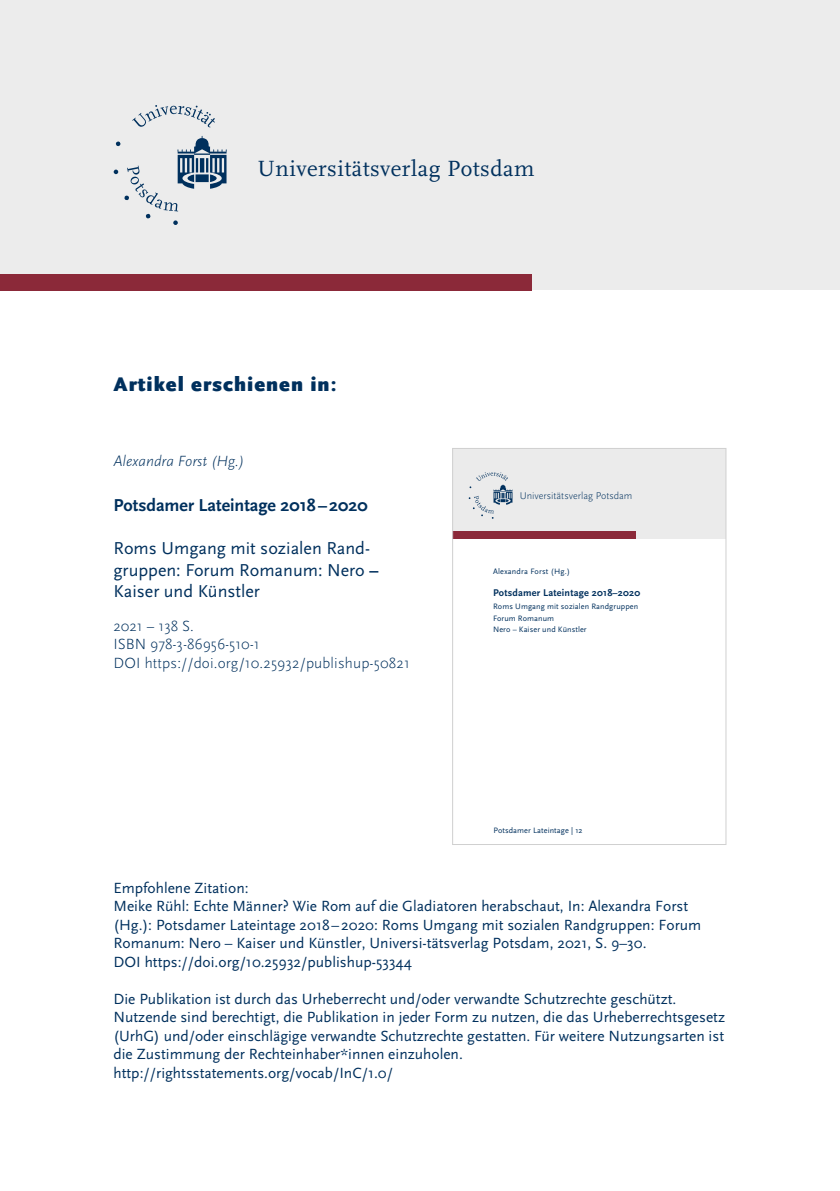
<style>
.page{position:relative;width:840px;height:1191px;background:#fff}
.page>*{position:absolute;margin:0;border:0;box-sizing:border-box;transform-origin:0 0}
.t1{font:23px "Scala";letter-spacing:.02em;color:#00305d}
.t2{font:900 20.6px "Scala Sans Pro";letter-spacing:.05em;color:#00305d}
.t3{font:18px/21.6px "Scala Sans Pro";color:#00305d}
.t4{font:700 18px "Scala Sans Pro";color:#00305d}
.t5{font:15.4px/18.4px "Scala Sans Pro";color:#00305d}
.t6{font:300 15.4px/18.4px "Scala Sans Pro";letter-spacing:.01em;color:#00305d}
.t7{font:italic 300 15.4px "Scala Sans Pro";color:#00305d}
.t8{font:700 10.2px "Scala Sans Pro";letter-spacing:.02em;color:#00305d}
.t9{font:300 10.2px "Scala Sans Pro";color:#00305d}
.t10{font:8.2px/11.6px "Scala Sans Pro";letter-spacing:.01em;color:#00305d}
.s1{font-weight:700}
</style>
<div class="page">
<div style="left:0;top:0;width:839px;height:290px;background:#ebebeb"></div>
<svg style="left:132px;top:105px;width:83px;height:22px"></svg>
<svg style="left:113px;top:136px;width:113px;height:89px"></svg>
<div style="left:0;top:274px;width:531px;height:17px;background:#8b2939"></div>
<div style="left:452px;top:448px;width:273px;height:91px;background:#ebebeb"></div>
<div style="left:452px;top:531px;width:184px;height:8px;background:#8b2939"></div>
<svg style="left:468px;top:472px;width:44px;height:47px"></svg>
<div style="left:452px;top:448px;width:274px;height:397px;border:1px solid #d0d0d0"></div>
<h1 class="t1" style="left:257px;top:156px;width:278px">Universitätsverlag Potsdam</h1>
<h2 class="t2" style="left:113px;top:372px;width:224px">Artikel erschienen in:</h2>
<p class="t7" style="left:113px;top:452px;width:132px">Alexandra Forst (Hg.)</p>
<p class="t4" style="left:113px;top:494px;width:255px">Potsdamer Lateintage 2018–2020</p>
<p class="t3" style="left:113px;top:537px;width:266px">Roms Umgang mit sozialen Rand&shy;gruppen: Forum Romanum: Nero <span class="s1">–<br></span>Kaiser und Künstler</p>
<p class="t6" style="left:113px;top:617px;width:298px">2021 – 138 S.<br>ISBN 978-3-86956-510-1<br>DOI https://doi.org/10.25932/publishup-50821</p>
<p class="t9" style="left:519px;top:490px;width:114px">Universitätsverlag Potsdam</p>
<p class="t10" style="left:493px;top:566px;width:78px">Alexandra Forst (Hg.)</p>
<p class="t8" style="left:493px;top:586px;width:148px">Potsdamer Lateintage 2018–2020</p>
<p class="t10" style="left:493px;top:600px;width:146px">Roms Umgang mit sozialen Randgruppen<br>Forum Romanum<br>Nero – Kaiser und Künstler</p>
<p class="t10" style="left:493px;top:825px;width:91px">Potsdamer Lateintage | 12</p>
<p class="t5" style="left:113px;top:878px;width:589px">Empfohlene Zitation:<br>Meike Rühl: Echte Männer? Wie Rom auf die Gladiatoren herabschaut, In: Alexandra Forst (Hg.): Potsdamer Lateintage 2018 – 2020: Roms Umgang mit sozialen Randgruppen: Forum Romanum: Nero – Kaiser und Künstler, Universi-tätsverlag Potsdam, 2021, S. 9–30.<br>DOI https://doi.org/10.25932/publishup-53344</p>
<p class="t5" style="left:113px;top:989px;width:612px">Die Publikation ist durch das Urheberrecht und/oder verwandte Schutzrechte geschützt.<br>Nutzende sind berechtigt, die Publikation in jeder Form zu nutzen, die das Urheberrechtsgesetz (UrhG) und/oder einschlägige verwandte Schutzrechte gestatten. Für weitere Nutzungsarten ist die Zustimmung der Rechteinhaber*innen einzuholen. http://rightsstatements.org/vocab/InC/1.0/</p>
</div>
